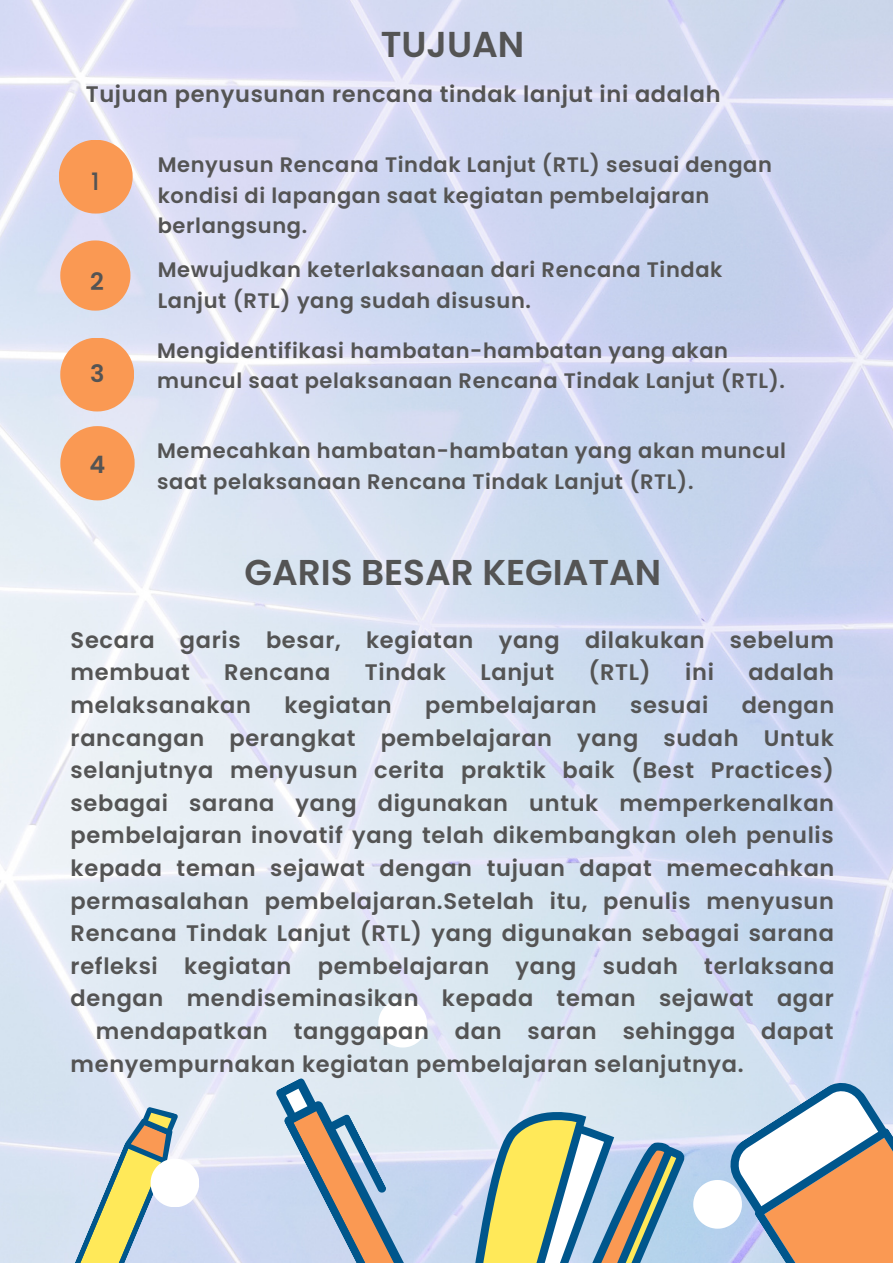
<style>
.page{position:relative;width:893px;height:1264px;background:#fff}
.page>*{position:absolute;margin:0;border:0;box-sizing:border-box;transform-origin:0 0}
.t1{font:600 36px "Poppins";color:#545454}
.t2{font:600 35.85px "Poppins";color:#545454}
.t3{font:600 24px "Poppins";color:#545454}
.t4{font:500 24px "Poppins";color:#545454}
.t5{font:600 22.5px/32.5px "Poppins";letter-spacing:.03em;color:#545454}
.t6{font:600 21px/30.3px "Poppins";letter-spacing:.03em;color:#545454}
</style>
<div class="page">
<img style="left:0;top:0;width:892px;height:1262px">
<svg style="left:59px;top:140px;width:74px;height:73px;background:#f3a774"></svg>
<svg style="left:60px;top:240px;width:70px;height:70px;background:#f3a775"></svg>
<svg style="left:60px;top:426px;width:75px;height:74px;background:#f5aa76"></svg>
<svg style="left:693px;top:1071px;width:199px;height:191px"></svg>
<svg style="left:378px;top:998px;width:49px;height:49px"></svg>
<svg style="left:276px;top:1077px;width:410px;height:185px;background:#bbc7c4"></svg>
<svg style="left:61px;top:1107px;width:138px;height:155px;background:#cfd6c7"></svg>
<svg style="left:60px;top:337px;width:74px;height:74px;background:#f4a976"></svg>
<h1 class="t1" style="left:380px;top:19px;width:145px">TUJUAN</h1>
<p class="t5" style="left:86px;top:78px;width:636px">Tujuan penyusunan rencana tindak lanjut ini adalah</p>
<p class="t4" style="left:91px;top:165px;width:10px">1</p>
<p class="t3" style="left:90px;top:265px;width:15px">2</p>
<p class="t3" style="left:90px;top:356px;width:16px">3</p>
<p class="t3" style="left:90px;top:448px;width:17px">4</p>
<p class="t6" style="left:158px;top:150px;width:615px">Menyusun Rencana Tindak Lanjut (RTL) sesuai dengan kondisi di lapangan saat kegiatan pembelajaran berlangsung.</p>
<p class="t6" style="left:158px;top:255px;width:566px">Mewujudkan keterlaksanaan dari Rencana Tindak<br>Lanjut (RTL) yang sudah disusun.</p>
<p class="t6" style="left:157px;top:335px;width:629px">Mengidentifikasi hambatan-hambatan yang akan muncul saat pelaksanaan Rencana Tindak Lanjut (RTL).</p>
<p class="t6" style="left:157px;top:435px;width:630px">Memecahkan hambatan-hambatan yang akan muncul saat pelaksanaan Rencana Tindak Lanjut (RTL).</p>
<h2 class="t2" style="left:244px;top:547px;width:418px">GARIS BESAR KEGIATAN</h2>
<p class="t5" style="left:71px;top:623px;width:764px">Secara garis besar, kegiatan yang dilakukan sebelum membuat</p>
<p class="t5" style="left:224px;top:656px;width:108px">Rencana</p>
<p class="t5" style="left:365px;top:656px;width:83px">Tindak</p>
<p class="t5" style="left:480px;top:656px;width:75px">Lanjut</p>
<p class="t5" style="left:588px;top:656px;width:64px">(RTL)</p>
<p class="t5" style="left:685px;top:656px;width:30px">ini</p>
<p class="t5" style="left:748px;top:656px;width:87px">adalah</p>
<p class="t5" style="left:71px;top:688px;width:182px">melaksanakan</p>
<p class="t5" style="left:284px;top:688px;width:109px">kegiatan</p>
<p class="t5" style="left:425px;top:688px;width:173px">pembelajaran</p>
<p class="t5" style="left:630px;top:688px;width:80px">sesuai</p>
<p class="t5" style="left:741px;top:688px;width:94px">dengan</p>
<p class="t5" style="left:71px;top:721px;width:764px">rancangan perangkat pembelajaran yang sudah Untuk</p>
<p class="t5" style="left:71px;top:754px;width:764px">selanjutnya menyusun cerita praktik baik (Best Practices)</p>
<p class="t5" style="left:71px;top:786px;width:765px">sebagai sarana yang digunakan untuk memperkenalkan</p>
<p class="t5" style="left:71px;top:819px;width:764px">pembelajaran inovatif yang telah dikembangkan oleh penulis</p>
<p class="t5" style="left:71px;top:851px;width:765px">kepada teman sejawat dengan tujuan dapat memecahkan</p>
<p class="t5" style="left:71px;top:884px;width:764px">permasalahan pembelajaran.Setelah itu, penulis menyusun</p>
<p class="t5" style="left:71px;top:917px;width:764px">Rencana Tindak Lanjut (RTL) yang digunakan sebagai sarana</p>
<p class="t5" style="left:71px;top:949px;width:765px">refleksi kegiatan pembelajaran yang sudah terlaksana</p>
<p class="t5" style="left:71px;top:982px;width:764px">dengan mendiseminasikan kepada teman sejawat agar</p>
<p class="t5" style="left:96px;top:1014px;width:739px">mendapatkan tanggapan dan saran sehingga dapat</p>
<p class="t5" style="left:71px;top:1047px;width:674px">menyempurnakan kegiatan pembelajaran selanjutnya.</p>
</div>
